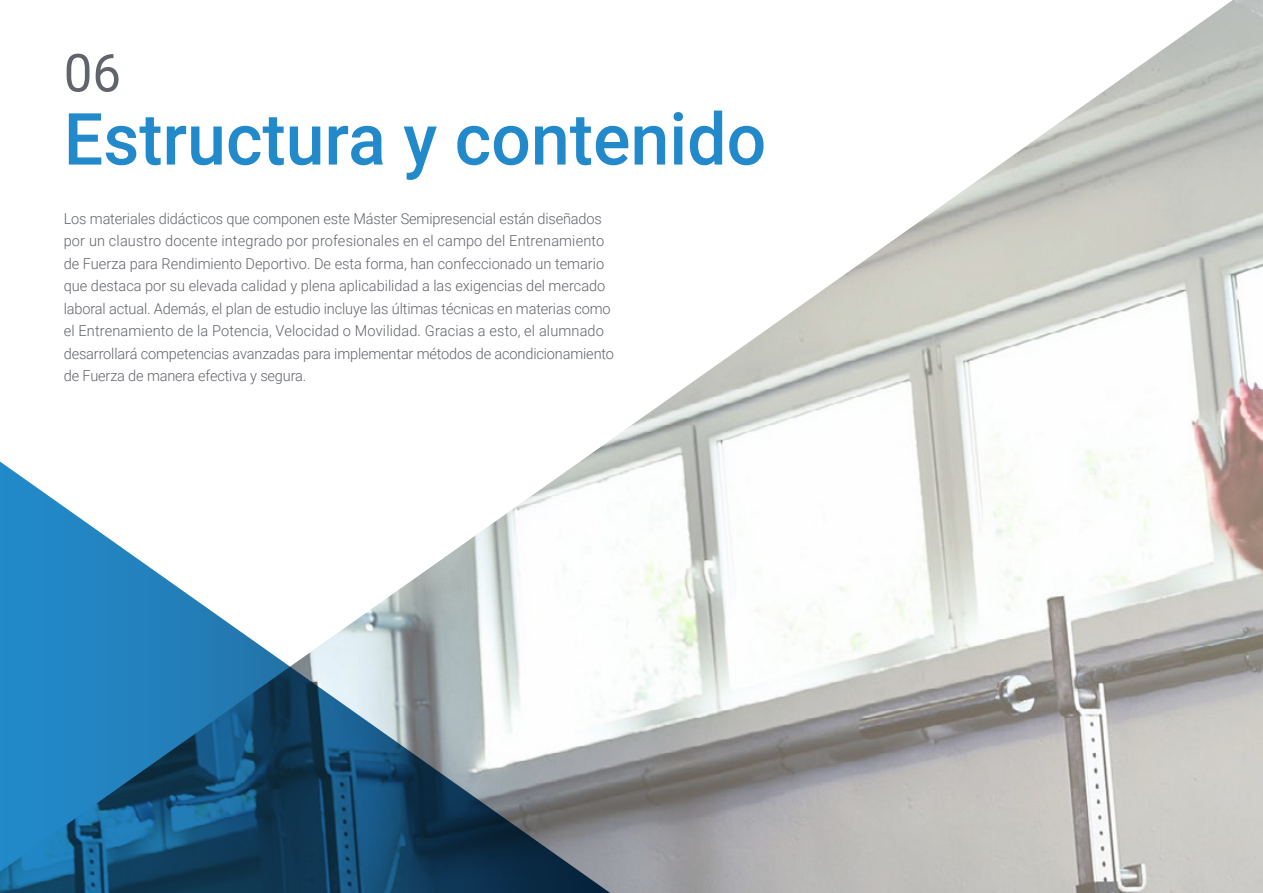
<style>
.page{position:relative;width:1263px;height:893px;background:#fff}
.page>*{position:absolute;margin:0;border:0;box-sizing:border-box;transform-origin:0 0}
.t1{font:500 72px "Roboto";color:#2289ca}
.t2{font:52.5px "Roboto";color:#61646a}
.t3{font:300 15px/22.5px "Roboto";letter-spacing:-.01em;color:#61646a}
</style>
<div class="page">
<img style="left:602px;top:0;width:661px;height:893px">
<svg style="left:0;top:446px;width:640px;height:447px"></svg>
<h2 class="t2" style="left:64px;top:36px;width:59px">06</h2>
<h1 class="t1" style="left:64px;top:89px;width:704px">Estructura y contenido</h1>
<p class="t3" style="left:64px;top:207px;width:552px">Los materiales didácticos que componen este Máster Semipresencial están diseñados por un claustro docente integrado por profesionales en el campo del Entrenamiento de Fuerza para Rendimiento Deportivo. De esta forma, han confeccionado un temario que destaca por su elevada calidad y plena aplicabilidad a las exigencias del mercado laboral actual. Además, el plan de estudio incluye las últimas técnicas en materias como el Entrenamiento de la Potencia, Velocidad o Movilidad. Gracias a esto, el alumnado desarrollará competencias avanzadas para implementar métodos de acondicionamiento de Fuerza de manera efectiva y segura.</p>
</div>
